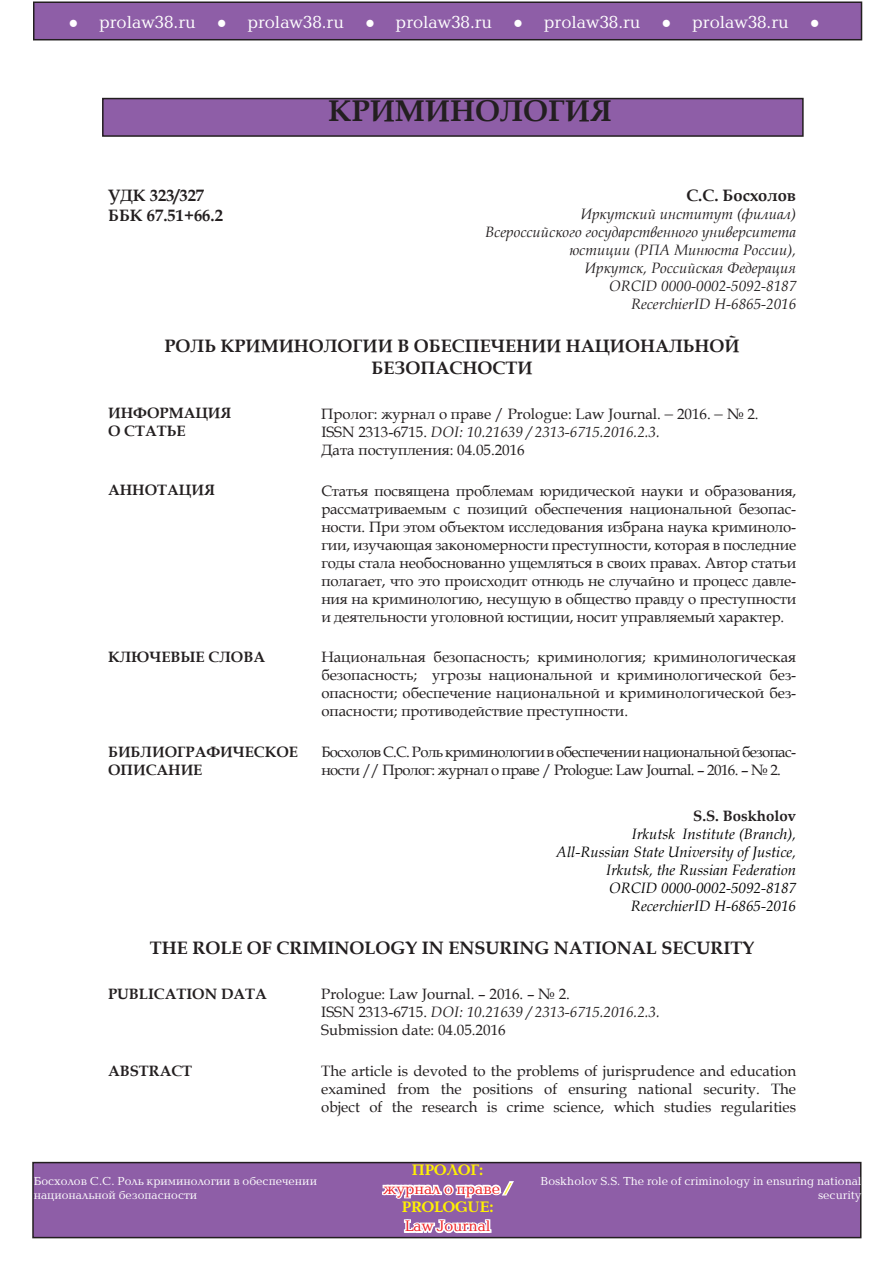
<style>
.page{position:relative;width:893px;height:1263px;background:#fff}
.page>*{position:absolute;margin:0;border:0;box-sizing:border-box;transform-origin:0 0}
.t1{font:700 30px "Book Antiqua";color:#231f20}
.t2{font:700 18px/21.6px "Book Antiqua";color:#231f20;text-align:center}
.t3{font:18px "Baltica C";color:#fff}
.t4{font:700 16.5px/19.8px "Book Antiqua";color:#231f20}
.t5{font:700 15.75px/18.9px "Baltica C";color:#fff101;text-align:center}
.t6{font:15.75px "Baltica C";color:#ee1f23}
.t7{font:15px/18px "Book Antiqua";color:#231f20;text-align:justify}
.t8{font:italic 15px/18px "Book Antiqua";color:#231f20;text-align:right}
.t9{font:italic 15px/18px "Book Antiqua";color:#000;text-align:right}
.t10{font:15px/18px "Book Antiqua";letter-spacing:-.04em;color:#231f20}
.t11{font:700 15px/18px "Book Antiqua";color:#231f20}
.t12{font:12px/14.4px "Baltica C";color:#fff}
.s1{font-family:"Book Antiqua";font-size:16.5px}
.s2{font-family:"Times New Roman";font-size:16.5px}
.s3{font-style:italic}
.s4{font-weight:400;color:#ee1f23}
.s5{font-weight:400}
</style>
<div class="page">
<div style="left:34px;top:2px;width:827px;height:38px;background:#8e5ea7"></div>
<div style="left:33px;top:2px;width:829px;height:38px;border:2px solid #231f20"></div>
<div style="left:33px;top:1162px;width:828px;height:75px;background:#8e5ea7"></div>
<div style="left:32px;top:1162px;width:829px;height:76px;border:2px solid #231f20"></div>
<svg style="left:382px;top:1181px;width:132px;height:18px"></svg>
<svg style="left:402px;top:1219px;width:91px;height:17px"></svg>
<div style="left:103px;top:99px;width:700px;height:37px;background:#8e5ea7"></div>
<div style="left:102px;top:98px;width:702px;height:39px;border:2px solid #231f20"></div>
<p class="t3" style="left:69px;top:13px;width:753px"><span class="s1">●</span> prolaw38.ru <span class="s1">●</span> prolaw38.ru <span class="s1">●</span> prolaw38.ru <span class="s1">●</span> prolaw38.ru <span class="s1">●</span> prolaw38.ru <span class="s1">●</span></p>
<h1 class="t1" style="left:328px;top:90px;width:25px">КРИМИНОЛОГИЯ</h1>
<p class="t4" style="left:108px;top:185px;width:116px">УДК 323/327<br>ББК 67.51+66.2</p>
<p class="t4" style="left:686px;top:185px;width:111px">С.С. БОСХОЛОВ</p>
<p class="t8" style="left:485px;top:204px;width:313px">Иркутский институт (филиал)<br>Всероссийского государственного университета юстиции (РПА Минюста России),<br>Иркутск, Российская Федерация<br>ORCID 0000-0002-5092-8187<br>RecerchierID H-6865-2016</p>
<p class="t2" style="left:165px;top:335px;width:577px">РОЛЬ КРИМИНОЛОГИИ В ОБЕСПЕЧЕНИИ НАЦИОНАЛЬНОЙ<br>БЕЗОПАСНОСТИ</p>
<p class="t11" style="left:108px;top:404px;width:26px">ИНФОРМА</p>
<p class="t11" style="left:195px;top:404px;width:25px">ЦИЯ</p>
<p class="t11" style="left:108px;top:422px;width:28px">О СТАТ</p>
<p class="t11" style="left:167px;top:422px;width:19px">ЬЕ</p>
<p class="t7" style="left:321px;top:404px;width:439px;text-align:left">Пролог: журнал о праве / Prologue: Law Journal. <span class="s2">–</span> 2016. <span class="s2">–</span> № 2.<br>ISSN 2313-6715. <span class="s3">DOI: 10.21639 / 2313-6715.2016.2.3.<br></span>Дата поступления: 04.05.2016</p>
<p class="t11" style="left:108px;top:481px;width:25px">АННОТА</p>
<p class="t11" style="left:179px;top:481px;width:25px">ЦИЯ</p>
<p class="t7" style="left:321px;top:481px;width:476px">Cтатья посвящена проблемам юридической науки и образования, рассматриваемым с позиций обеспечения национальной безопас&shy;ности. При этом объектом исследования избрана наука криминоло&shy;гии, изучающая закономерности преступности, которая в последние годы стала необоснованно ущемляться в своих правах. Автор статьи полагает, что это происходит отнюдь не случайно и процесс давле&shy;ния на криминологию, несущую в общество правду о преступности и деятельности уголовной юстиции, носит управляемый характер.</p>
<p class="t11" style="left:108px;top:648px;width:54px">КЛЮЧЕВЫЕ</p>
<p class="t11" style="left:209px;top:648px;width:13px">СЛОВА</p>
<p class="t7" style="left:321px;top:648px;width:476px">Национальная безопасность; криминология; криминологическая безопасность; угрозы национальной и криминологической без&shy;опасности; обеспечение национальной и криминологической без&shy;опасности; противодействие преступности.</p>
<p class="t11" style="left:108px;top:743px;width:23px">БИБЛИОГРАФИЧЕСКОЕ<br>ОПИСАНИЕ</p>
<p class="t10" style="left:321px;top:743px;width:476px">Босхолов С.С. Роль криминологии в обеспечении национальной безопас&shy;ности // Пролог: журнал о праве / Prologue: Law Journal. – 2016. – № 2.</p>
<p class="t11" style="left:693px;top:807px;width:104px">S.S. BOSKHOLOV</p>
<p class="t9" style="left:556px;top:825px;width:241px">Irkutsk Institute (Branch),<br>All-Russian State University of Justice,<br>Irkutsk, the Russian Federation<br>ORCID 0000-0002-5092-8187<br>RecerchierID H-6865-2016</p>
<p class="t2" style="left:150px;top:937px;width:606px">THE ROLE OF CRIMINOLOGY IN ENSURING NATIONAL SECURITY</p>
<p class="t11" style="left:108px;top:984px;width:42px">PUBLICATION</p>
<p class="t11" style="left:221px;top:984px;width:25px">DATA</p>
<p class="t7" style="left:321px;top:984px;width:340px;text-align:left">Prologue: Law Journal. – 2016. – № 2.<br>ISSN 2313-6715. <span class="s3">DOI: 10.21639 / 2313-6715.2016.2.3.<br></span>Submission date: 04.05.2016</p>
<p class="t11" style="left:108px;top:1061px;width:33px">ABSTRACT</p>
<p class="t7" style="left:321px;top:1061px;width:476px">The article is devoted to the problems of jurisprudence and education examined from the positions of ensuring national security. The object of the research is crime science, which studies regularities</p>
<p class="t5" style="left:383px;top:1161px;width:130px">ПРОЛОГ: <span class="s4">журнал о праве</span> <span class="s5">/<br></span>PROLOGUE:</p>
<p class="t6" style="left:405px;top:1218px;width:87px">Law Journal</p>
<p class="t12" style="left:34px;top:1174px;width:285px">Босхолов С.С. Роль криминологии в обеспечении национальной безопасности</p>
<p class="t12" style="left:541px;top:1174px;width:322px;text-align:right">Boskholov S.S. The role of criminology in ensuring national security</p>
</div>
